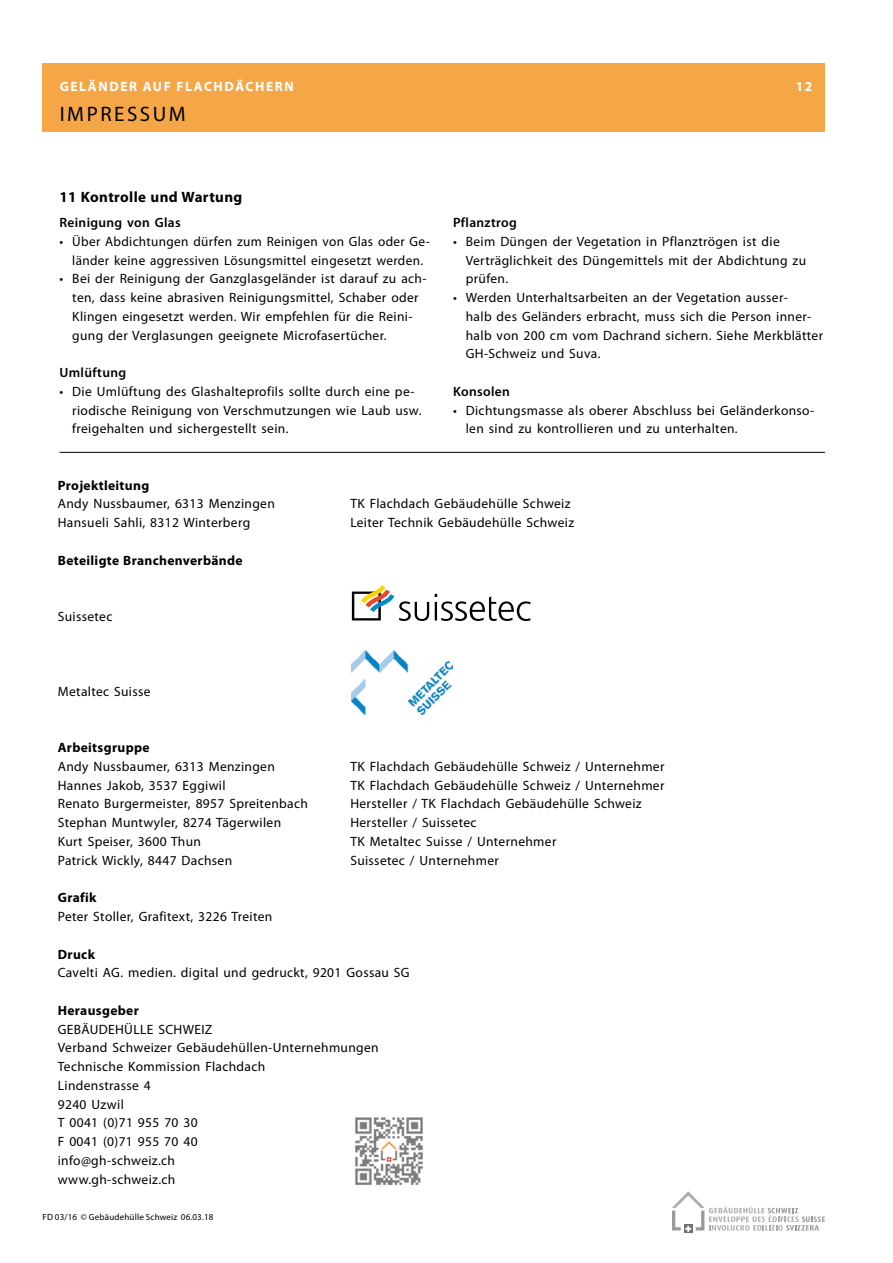
<style>
.page{position:relative;width:893px;height:1263px;background:#fff}
.page>*{position:absolute;margin:0;border:0;box-sizing:border-box;transform-origin:0 0}
.t1{font:21px "Myriad Pro";letter-spacing:.12em;color:#000}
.t2{font:700 15px "Myriad Pro";letter-spacing:.025em;color:#000}
.t3{font:13.5px/18.8px "Myriad Pro";letter-spacing:.025em;color:#000}
.t4{font:700 13.5px "Myriad Pro";letter-spacing:.025em;color:#000}
.t5{font:600 13.5px "Myriad Pro";letter-spacing:.025em;color:#000}
.t6{font:700 13.5px "Myriad Pro";letter-spacing:.12em;color:#fff}
.t7{font:9px "Myriad Pro";letter-spacing:.02em;color:#000}
</style>
<div class="page">
<div style="left:43px;top:64px;width:782px;height:68px;background:#f5a748"></div>
<div style="left:684px;top:1224px;width:9px;height:9px;background:#707172"></div>
<svg style="left:672px;top:1191px;width:153px;height:41px"></svg>
<svg style="left:435px;top:594px;width:95px;height:27px"></svg>
<svg style="left:352px;top:585px;width:77px;height:36px"></svg>
<hr style="left:60px;top:452px;width:765px;height:1px;background:#000">
<img style="left:352px;top:651px;width:100px;height:64px">
<img style="left:355px;top:1117px;width:68px;height:68px">
<p class="t6" style="left:60px;top:79px;width:236px">GELÄNDER AUF FLACHDÄCHERN</p>
<p class="t6" style="left:796px;top:79px;width:18px">12</p>
<h1 class="t1" style="left:60px;top:102px;width:128px">IMPRESSUM</h1>
<p class="t2" style="left:60px;top:189px;width:184px">11 Kontrolle und Wartung</p>
<p class="t5" style="left:60px;top:215px;width:123px">Reinigung von Glas</p>
<p class="t3" style="left:60px;top:232px;width:372px;text-align:center">• Über Abdichtungen dürfen zum Reinigen von Glas oder Ge&shy;länder keine aggressiven Lösungsmittel eingesetzt werden.</p>
<p class="t3" style="left:72px;top:270px;width:356px;text-indent:-13px">• Bei der Reinigung der Ganzglasgeländer ist darauf zu ach&shy;ten, dass keine abrasiven Reinigungsmittel, Schaber oder Klingen eingesetzt werden. Wir empfehlen für die Reini&shy;gung der Verglasungen geeignete Microfasertücher.</p>
<p class="t5" style="left:60px;top:365px;width:68px">Umlüftung</p>
<p class="t3" style="left:72px;top:382px;width:351px;text-indent:-13px">• Die Umlüftung des Glashalteprofils sollte durch eine pe&shy;riodische Reinigung von Verschmutzungen wie Laub usw. freigehalten und sichergestellt sein.</p>
<p class="t5" style="left:453px;top:215px;width:65px">Pflanztrog</p>
<p class="t3" style="left:466px;top:232px;width:342px;text-indent:-13px">• Beim Düngen der Vegetation in Pflanztrögen ist die<br>Verträglichkeit des Düngemittels mit der Abdichtung zu prüfen.</p>
<p class="t3" style="left:466px;top:288px;width:359px;text-indent:-13px">• Werden Unterhaltsarbeiten an der Vegetation ausser-<br>halb des Geländers erbracht, muss sich die Person inner&shy;halb von 200 cm vom Dachrand sichern. Siehe Merkblätter GH-Schweiz und Suva.</p>
<p class="t5" style="left:453px;top:384px;width:58px">Konsolen</p>
<p class="t3" style="left:466px;top:401px;width:350px;text-indent:-13px">• Dichtungsmasse als oberer Abschluss bei Geländerkonso&shy;len sind zu kontrollieren und zu unterhalten.</p>
<p class="t4" style="left:58px;top:478px;width:93px">Projektleitung</p>
<p class="t3" style="left:58px;top:495px;width:219px">Andy Nussbaumer, 6313 Menzingen</p>
<p class="t3" style="left:350px;top:495px;width:222px">TK Flachdach Gebäudehülle Schweiz</p>
<p class="t3" style="left:58px;top:513px;width:194px">Hansueli Sahli, 8312 Winterberg</p>
<p class="t3" style="left:350px;top:513px;width:225px">Leiter Technik Gebäudehülle Schweiz</p>
<p class="t4" style="left:58px;top:553px;width:186px">Beteiligte Branchenverbände</p>
<p class="t3" style="left:58px;top:607px;width:56px">Suissetec</p>
<p class="t3" style="left:58px;top:682px;width:94px">Metaltec Suisse</p>
<p class="t4" style="left:58px;top:740px;width:93px">Arbeitsgruppe</p>
<p class="t3" style="left:58px;top:757px;width:219px">Andy Nussbaumer, 6313 Menzingen</p>
<p class="t3" style="left:350px;top:757px;width:316px">TK Flachdach Gebäudehülle Schweiz / Unternehmer</p>
<p class="t3" style="left:58px;top:776px;width:169px">Hannes Jakob, 3537 Eggiwil</p>
<p class="t3" style="left:350px;top:776px;width:316px">TK Flachdach Gebäudehülle Schweiz / Unternehmer</p>
<p class="t3" style="left:58px;top:795px;width:252px">Renato Burgermeister, 8957 Spreitenbach</p>
<p class="t3" style="left:350px;top:795px;width:293px">Hersteller / TK Flachdach Gebäudehülle Schweiz</p>
<p class="t3" style="left:58px;top:814px;width:225px">Stephan Muntwyler, 8274 Tägerwilen</p>
<p class="t3" style="left:350px;top:814px;width:128px">Hersteller / Suissetec</p>
<p class="t3" style="left:58px;top:832px;width:145px">Kurt Speiser, 3600 Thun</p>
<p class="t3" style="left:350px;top:832px;width:208px">TK Metaltec Suisse / Unternehmer</p>
<p class="t3" style="left:58px;top:851px;width:176px">Patrick Wickly, 8447 Dachsen</p>
<p class="t3" style="left:350px;top:851px;width:150px">Suissetec / Unternehmer</p>
<p class="t4" style="left:58px;top:890px;width:40px">Grafik</p>
<p class="t3" style="left:58px;top:907px;width:216px">Peter Stoller, Grafitext, 3226 Treiten</p>
<p class="t4" style="left:58px;top:946px;width:39px">Druck</p>
<p class="t3" style="left:58px;top:964px;width:353px">Cavelti AG. medien. digital und gedruckt, 9201 Gossau SG</p>
<p class="t4" style="left:58px;top:1003px;width:83px">Herausgeber</p>
<p class="t3" style="left:58px;top:1020px;width:322px">GEBÄUDEHÜLLE SCHWEIZ<br>Verband Schweizer Gebäudehüllen-Unternehmungen<br>Technische Kommission Flachdach<br>Lindenstrasse 4<br>9240 Uzwil<br>T 0041 (0)71 955 70 30<br>F 0041 (0)71 955 70 40<br>info@gh-schweiz.ch<br>www.gh-schweiz.ch</p>
<p class="t7" style="left:43px;top:1212px;width:173px">FD 03/16 © Gebäudehülle Schweiz 06.03.18</p>
</div>
